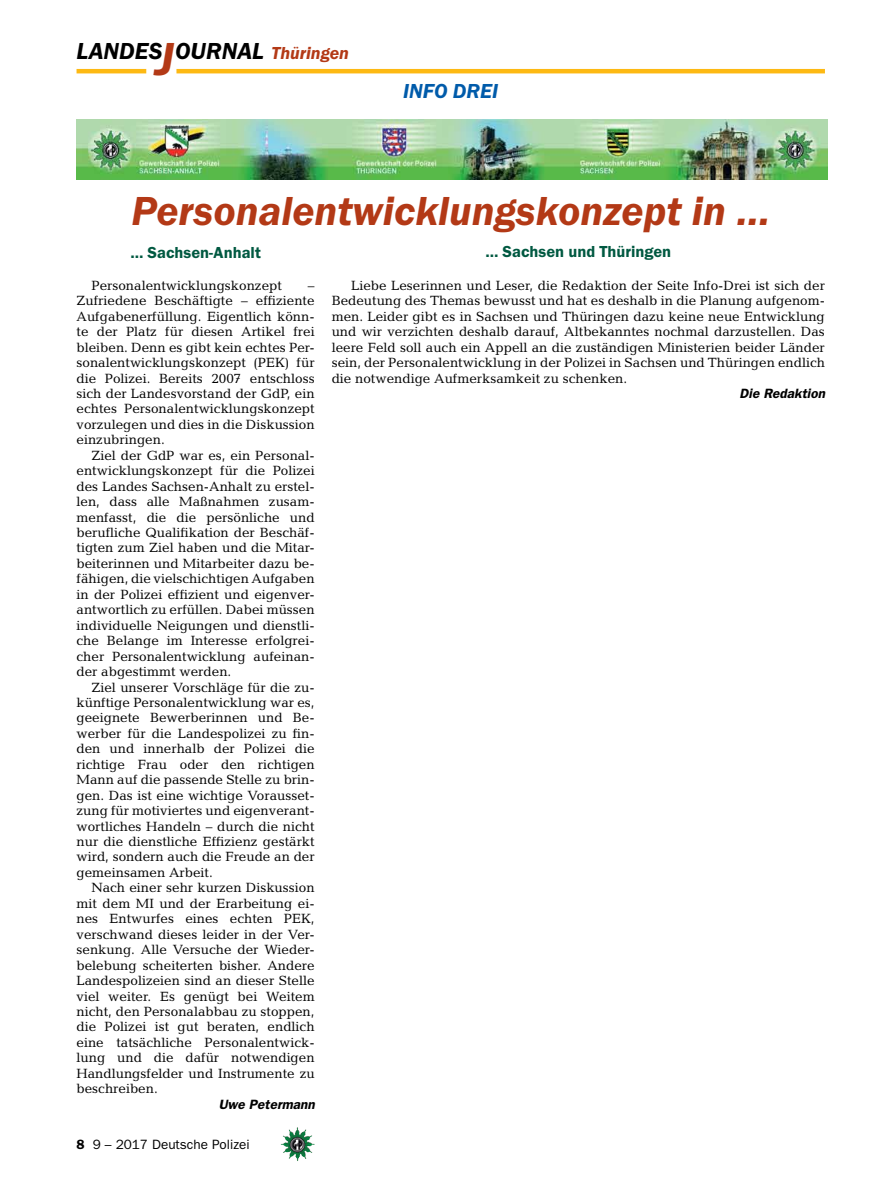
<style>
.page{position:relative;width:893px;height:1191px;background:#fff}
.page>*{position:absolute;margin:0;border:0;box-sizing:border-box;transform-origin:0 0}
.t1{font:italic 600 42px "Franklin Gothic Itc T";color:#b33916}
.t2{font:italic 600 24px "Franklin Gothic Itc T";color:#000}
.t3{font:italic 600 21px "Franklin Gothic Itc T";color:#005baa}
.t4{font:600 16.5px "Franklin Gothic Itc T";color:#005941}
.t5{font:13.5px/15.5px "Candida";color:#000;text-align:justify}
.t6{font:italic 600 13.5px "Franklin Gothic";color:#000}
.t7{font:13.5px "Franklin Gothic";color:#000}
.s1{font-size:48px;color:#b33916}
.s2{font-size:18px;color:#b33916}
.s3{font-weight:600}
</style>
<div class="page">
<hr style="left:77px;top:69px;width:69px;height:4px;background:#fdb913">
<hr style="left:176px;top:69px;width:649px;height:4px;background:#fdb913">
<img style="left:281px;top:1128px;width:16px;height:24px">
<img style="left:77px;top:120px;width:750px;height:59px">
<h2 class="t2" style="left:77px;top:37px;width:274px">LANDES<span class="s1">J</span>OURNAL <span class="s2">Thüringen</span></h2>
<h3 class="t3" style="left:403px;top:79px;width:12px">info</h3>
<h3 class="t3" style="left:453px;top:79px;width:13px">drei</h3>
<h1 class="t1" style="left:131px;top:186px;width:640px">Personalentwicklungskonzept in …</h1>
<p class="t4" style="left:485px;top:242px;width:187px">… Sachsen und Thüringen</p>
<p class="t5" style="left:332px;top:277px;width:495px;text-indent:19px">Liebe Leserinnen und Leser, die Redaktion der Seite Info-Drei ist sich der Bedeutung des Themas bewusst und hat es deshalb in die Planung aufgenom&shy;men. Leider gibt es in Sachsen und Thüringen dazu keine neue Entwicklung und wir verzichten deshalb darauf, Altbekanntes nochmal darzustellen. Das leere Feld soll auch ein Appell an die zuständigen Ministerien beider Länder sein, der Personalentwicklung in der Polizei in Sachsen und Thüringen endlich die notwendige Aufmerksamkeit zu schenken.</p>
<p class="t6" style="left:740px;top:385px;width:87px">Die Redaktion</p>
<p class="t4" style="left:130px;top:242px;width:132px">… Sachsen-Anhalt</p>
<p class="t5" style="left:91px;top:277px;width:192px">Personalentwicklungskonzept</p>
<p class="t5" style="left:77px;top:277px;width:240px;text-indent:231px">– Zufriedene Beschäftigte – effiziente Aufgabenerfüllung. Eigentlich könn&shy;te der Platz für diesen Artikel frei bleiben. Denn es gibt kein echtes Per&shy;sonalentwicklungskonzept (PEK) für die Polizei. Bereits 2007 entschloss sich der Landesvorstand der GdP, ein echtes Personalentwicklungskonzept vorzulegen und dies in die Diskussion einzubringen.</p>
<p class="t5" style="left:77px;top:447px;width:240px;text-indent:15px">Ziel der GdP war es, ein Personal&shy;entwicklungskonzept für die Polizei des Landes Sachsen-Anhalt zu erstel&shy;len, dass alle Maßnahmen zusam&shy;menfasst, die die persönliche und berufliche Qualifikation der Beschäf&shy;tigten zum Ziel haben und die Mitar&shy;beiterinnen und Mitarbeiter dazu be&shy;fähigen, die vielschichtigen Aufgaben in der Polizei effizient und eigenver&shy;antwortlich zu erfüllen. Dabei müssen individuelle Neigungen und dienstli&shy;che Belange im Interesse erfolgrei&shy;cher Personalentwicklung aufeinan&shy;der abgestimmt werden.</p>
<p class="t5" style="left:77px;top:679px;width:240px;text-indent:15px">Ziel unserer Vorschläge für die zu&shy;künftige Personalentwicklung war es, geeignete Bewerberinnen und Be&shy;werber für die Landespolizei zu fin&shy;den und innerhalb der Polizei die richtige Frau oder den richtigen Mann auf die passende Stelle zu brin&shy;gen. Das ist eine wichtige Vorausset&shy;zung für motiviertes und eigenverant&shy;wortliches Handeln – durch die nicht nur die dienstliche Effizienz gestärkt wird, sondern auch die Freude an der gemeinsamen Arbeit.</p>
<p class="t5" style="left:77px;top:880px;width:240px;text-indent:15px">Nach einer sehr kurzen Diskussion mit dem MI und der Erarbeitung ei&shy;nes Entwurfes eines echten PEK, verschwand dieses leider in der Ver&shy;senkung. Alle Versuche der Wieder&shy;belebung scheiterten bisher. Andere Landespolizeien sind an dieser Stelle viel weiter. Es genügt bei Weitem nicht, den Personalabbau zu stoppen, die Polizei ist gut beraten, endlich eine tatsächliche Personalentwick&shy;lung und die dafür notwendigen Handlungsfelder und Instrumente zu beschreiben.</p>
<p class="t6" style="left:219px;top:1096px;width:97px">Uwe Petermann</p>
<p class="t7" style="left:77px;top:1136px;width:175px"><span class="s3">8</span> 9 – 2017 Deutsche Polizei</p>
</div>
